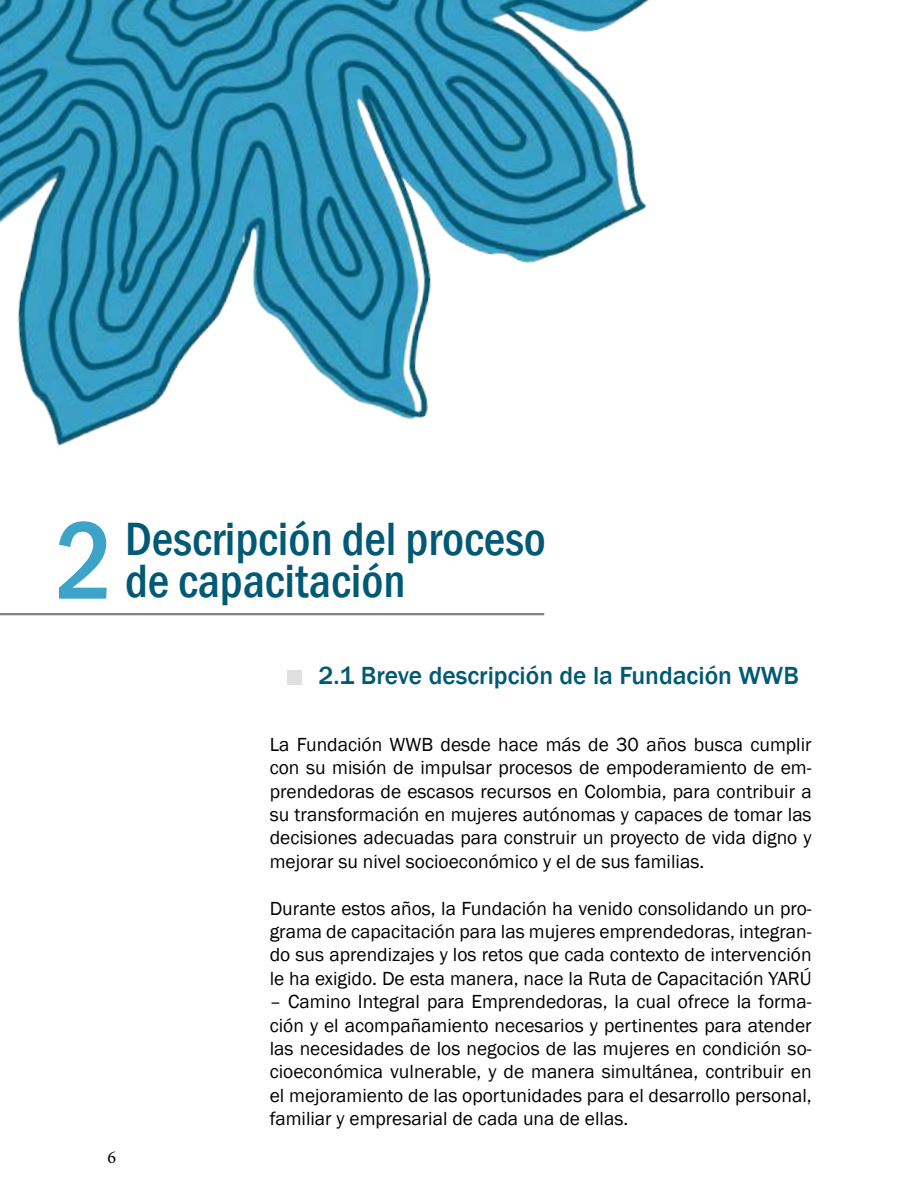
<style>
.page{position:relative;width:918px;height:1188px;background:#fff}
.page>*{position:absolute;margin:0;border:0;box-sizing:border-box;transform-origin:0 0}
.t1{font:500 condensed 114px "Franklin Gothic";color:#3da3c9}
.t2{font:500 condensed 48px/42px "Franklin Gothic";color:#025975}
.t3{font:500 25.5px "Franklin Gothic";color:#025975}
.t4{font:19.5px/23.4px "Franklin Gothic";color:#000;text-align:justify}
.t5{font:18px "Minion Pro";color:#000}
</style>
<div class="page">
<img style="left:0;top:0;width:649px;height:446px">
<hr style="left:0;top:613px;width:544px;height:2px;background:#808284">
<div style="left:288px;top:670px;width:14px;height:14px;background:#e0e0e0"></div>
<h1 class="t1" style="left:55px;top:486px;width:60px">2</h1>
<h2 class="t2" style="left:125px;top:517px;width:422px">Descripción del proceso de capacitación</h2>
<h3 class="t3" style="left:319px;top:660px;width:482px">2.1 Breve descripción de la Fundación WWB</h3>
<p class="t5" style="left:107px;top:1145px;width:10px">6</p>
<p class="t4" style="left:270px;top:733px;width:543px">La Fundación WWB desde hace más de 30 años busca cumplir con su misión de impulsar procesos de empoderamiento de em&shy;prendedoras de escasos recursos en Colombia, para contribuir a su transformación en mujeres autónomas y capaces de tomar las decisiones adecuadas para construir un proyecto de vida digno y mejorar su nivel socioeconómico y el de sus familias.</p>
<p class="t4" style="left:270px;top:897px;width:544px">Durante estos años, la Fundación ha venido consolidando un pro&shy;grama de capacitación para las mujeres emprendedoras, integran&shy;do sus aprendizajes y los retos que cada contexto de intervención le ha exigido. De esta manera, nace la Ruta de Capacitación YARÚ</p>
<p class="t4" style="left:270px;top:990px;width:543px">– Camino Integral para Emprendedoras, la cual ofrece la forma&shy;ción y el acompañamiento necesarios y pertinentes para atender las necesidades de los negocios de las mujeres en condición so&shy;cioeconómica vulnerable, y de manera simultánea, contribuir en el mejoramiento de las oportunidades para el desarrollo personal, familiar y empresarial de cada una de ellas.</p>
</div>
